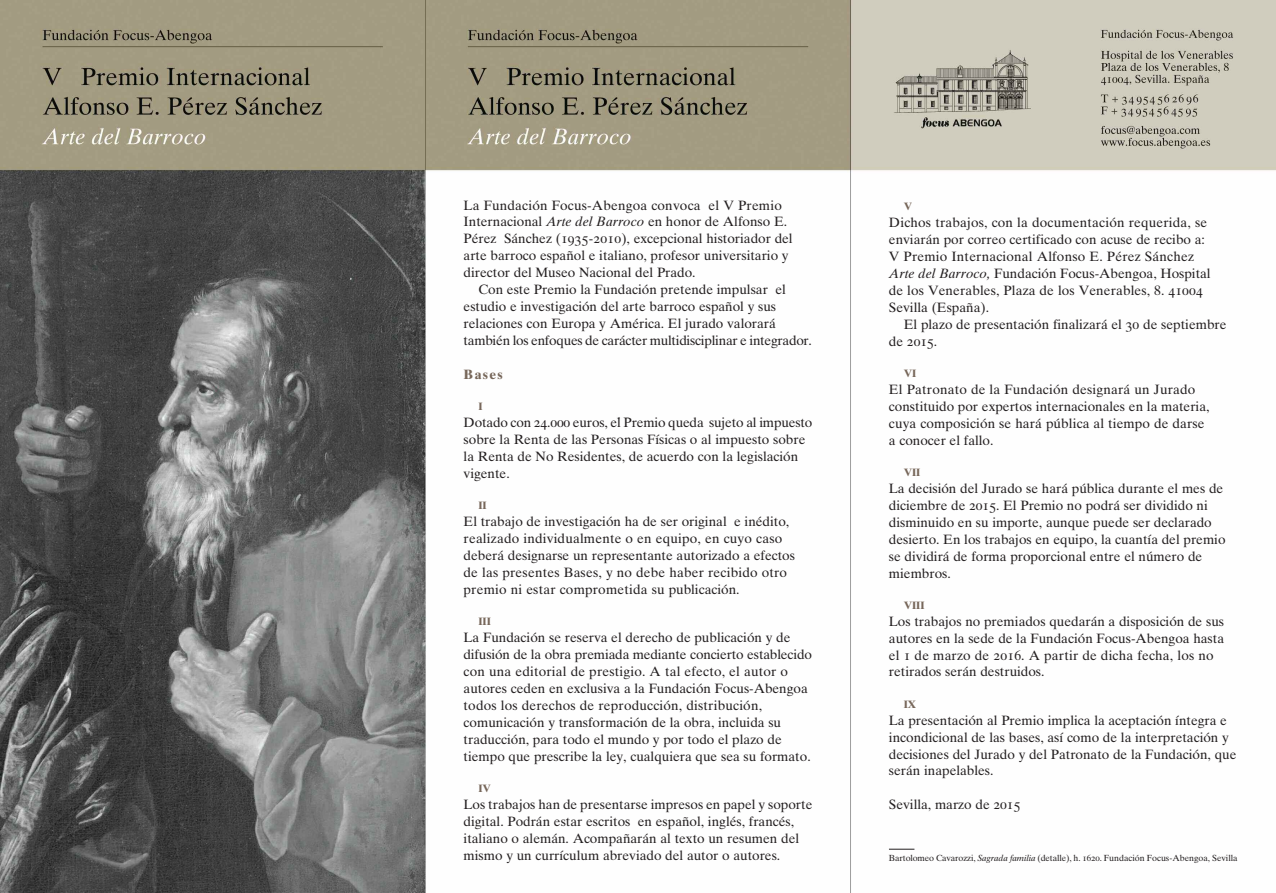
<style>
.page{position:relative;width:1276px;height:893px;background:#fff}
.page>*{position:absolute;margin:0;border:0;box-sizing:border-box;transform-origin:0 0}
.t1{font:13.5px/17px "Times Ten LT";color:#231f20}
.t2{font:13.5px "Times Ten Roman Os F";color:#231f20}
.t3{font:700 13.5px "Times Ten LT";letter-spacing:.1em;color:#77675a}
.t4{font:700 10.65px "Times Ten LT";color:#77675a}
.t5{font:8.85px "Times Ten LT";color:#231f20}
.s1{font-style:italic}
.s2{font-family:"Times Ten Roman Os F"}
.s3{font-family:"Times Ten LT"}
</style>
<div class="page">
<img style="left:0;top:0;width:1275px;height:893px">
<svg style="left:889px;top:849px;width:25px;height:1px"></svg>
<p class="t1" style="left:463px;top:196px;width:331px">La Fundación Focus-Abengoa convoca el V Premio Internacional <span class="s1">Arte del Barroco</span> en honor de Alfonso E.<br>Pérez Sánchez (<span class="s2">NVPR</span>-<span class="s2">OMNM</span>), excepcional historiador del arte barroco español e italiano, profesor universitario y director del Museo Nacional del Prado.</p>
<p class="t1" style="left:463px;top:281px;width:350px;text-indent:15px">Con este Premio la Fundación pretende impulsar el estudio e investigación del arte barroco español y sus relaciones con Europa y América. El jurado valorará también los enfoques de carácter multidisciplinar e integrador.</p>
<p class="t3" style="left:463px;top:366px;width:41px">Bases</p>
<p class="t4" style="left:478px;top:400px;width:6px">I</p>
<p class="t1" style="left:463px;top:414px;width:350px">Dotado con <span class="s2">OQKMMM</span> euros, el Premio queda sujeto al impuesto sobre la Renta de las Personas Físicas o al impuesto sobre la Renta de No Residentes, de acuerdo con la legislación vigente.</p>
<p class="t4" style="left:478px;top:499px;width:10px">II</p>
<p class="t1" style="left:463px;top:513px;width:333px">El trabajo de investigación ha de ser original e inédito, realizado individualmente o en equipo, en cuyo caso deberá designarse un representante autorizado a efectos de las presentes Bases, y no debe haber recibido otro premio ni estar comprometida su publicación.</p>
<p class="t4" style="left:478px;top:615px;width:14px">III</p>
<p class="t1" style="left:463px;top:629px;width:350px">La Fundación se reserva el derecho de publicación y de difusión de la obra premiada mediante concierto establecido con una editorial de prestigio. A tal efecto, el autor o autores ceden en exclusiva a la Fundación Focus-Abengoa todos los derechos de reproducción, distribución, comunicación y transformación de la obra, incluida su traducción, para todo el mundo y por todo el plazo de tiempo que prescribe la ley, cualquiera que sea su formato.</p>
<p class="t4" style="left:478px;top:782px;width:14px">IV</p>
<p class="t1" style="left:463px;top:796px;width:350px">Los trabajos han de presentarse impresos en papel y soporte digital. Podrán estar escritos en español, inglés, francés, italiano o alemán. Acompañarán al texto un resumen del mismo y un currículum abreviado del autor o autores.</p>
<p class="t4" style="left:904px;top:200px;width:10px">V</p>
<p class="t1" style="left:889px;top:214px;width:323px">Dichos trabajos, con la documentación requerida, se enviarán por correo certificado con acuse de recibo a:<br>V Premio Internacional Alfonso E. Pérez Sánchez <span class="s1">Arte del Barroco,</span> Fundación Focus-Abengoa, Hospital de los Venerables, Plaza de los Venerables, <span class="s2">U</span>. <span class="s2">QNMMQ </span>Sevilla (España).</p>
<p class="t1" style="left:904px;top:316px;width:324px">El plazo de presentación finalizará el <span class="s2">PM</span> de septiembre</p>
<p class="t2" style="left:889px;top:333px;width:50px"><span class="s3">de</span> OMNR<span class="s3">.</span></p>
<p class="t4" style="left:904px;top:367px;width:14px">VI</p>
<p class="t1" style="left:889px;top:381px;width:322px">El Patronato de la Fundación designará un Jurado constituido por expertos internacionales en la materia, cuya composición se hará pública al tiempo de darse a conocer el fallo.</p>
<p class="t4" style="left:904px;top:466px;width:18px">VII</p>
<p class="t1" style="left:889px;top:480px;width:338px">La decisión del Jurado se hará pública durante el mes de diciembre de <span class="s2">OMNR</span>. El Premio no podrá ser dividido ni disminuido en su importe, aunque puede ser declarado desierto. En los trabajos en equipo, la cuantía del premio se dividirá de forma proporcional entre el número de miembros.</p>
<p class="t4" style="left:904px;top:598px;width:22px">VIII</p>
<p class="t1" style="left:889px;top:612px;width:337px">Los trabajos no premiados quedarán a disposición de sus autores en la sede de la Fundación Focus-Abengoa hasta el <span class="s2">N</span> de marzo de <span class="s2">OMNS</span>. A partir de dicha fecha, los no retirados serán destruidos.</p>
<p class="t4" style="left:904px;top:697px;width:14px">IX</p>
<p class="t1" style="left:889px;top:711px;width:349px">La presentación al Premio implica la aceptación íntegra e incondicional de las bases, así como de la interpretación y decisiones del Jurado y del Patronato de la Fundación, que serán inapelables.</p>
<p class="t1" style="left:889px;top:796px;width:133px">Sevilla, marzo de <span class="s2">OMNR</span></p>
<p class="t5" style="left:889px;top:853px;width:350px">Bartolomeo Cavarozzi, <span class="s1">Sagrada familia</span> (detalle), h. <span class="s2">NSOM</span>. Fundación Focus-Abengoa, Sevilla</p>
</div>
